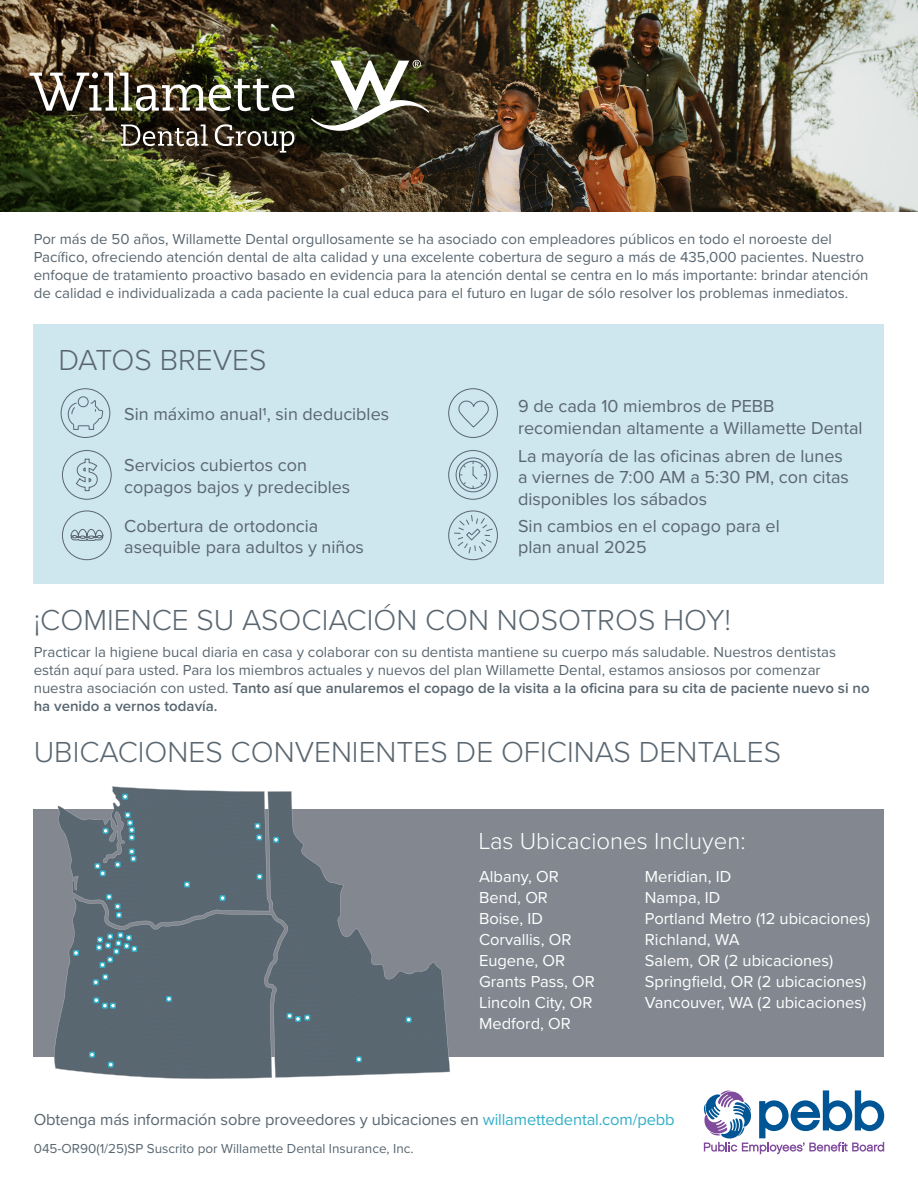
<style>
.page{position:relative;width:918px;height:1188px;background:#fff}
.page>*{position:absolute;margin:0;border:0;box-sizing:border-box;transform-origin:0 0}
.t1{font:300 30px "Proxima Nova";color:#596670}
.t2{font:300 24px "Proxima Nova";color:#fff}
.t3{font:18px/21.6px "Proxima Nova";color:#596670}
.t4{font:16.5px "Proxima Nova";color:#fff}
.t5{font:16.5px "Proxima Nova";letter-spacing:-.01em;color:#596670}
.t6{font:15px/18px "Proxima Nova";color:#596670}
.t7{font:13.5px "Proxima Nova";color:#596670}
.s1{font-weight:600}
.s2{color:#32afc8}
</style>
<div class="page">
<svg style="left:704px;top:1090px;width:180px;height:64px"></svg>
<div style="left:34px;top:325px;width:850px;height:259px;background:#cee6ee"></div>
<div style="left:34px;top:809px;width:850px;height:247px;background:#828790"></div>
<svg style="left:310px;top:860px;width:140px;height:217px;fill:#5a6973"></svg>
<svg style="left:406px;top:1017px;width:6px;height:6px"></svg>
<svg style="left:356px;top:1056px;width:6px;height:6px"></svg>
<svg style="left:54px;top:786px;width:256px;height:293px;background:#65727c"></svg>
<svg style="left:76px;top:458px;width:22px;height:33px"></svg>
<div style="left:62px;top:450px;width:50px;height:50px;border:1px solid #596670;border-radius:50%"></div>
<div style="left:62px;top:511px;width:50px;height:49px;border:1px solid #596670;border-radius:50%"></div>
<svg style="left:70px;top:529px;width:34px;height:12px"></svg>
<div style="left:61px;top:388px;width:49px;height:50px;border:1px solid #596670;border-radius:50%"></div>
<div style="left:78px;top:397px;width:10px;height:10px;border:1px solid #586877;border-radius:50%"></div>
<svg style="left:68px;top:400px;width:35px;height:30px"></svg>
<div style="left:448px;top:450px;width:50px;height:50px;border:1px solid #596670;border-radius:50%"></div>
<div style="left:456px;top:458px;width:34px;height:34px;border:1px solid #586877;border-radius:50%"></div>
<div style="left:459px;top:461px;width:28px;height:28px;border:1px solid #586877;border-radius:50%"></div>
<svg style="left:472px;top:461px;width:15px;height:28px"></svg>
<div style="left:448px;top:388px;width:50px;height:50px;border:1px solid #596670;border-radius:50%"></div>
<svg style="left:458px;top:400px;width:31px;height:28px"></svg>
<div style="left:448px;top:511px;width:50px;height:49px;border:1px solid #596670;border-radius:50%"></div>
<svg style="left:454px;top:515px;width:39px;height:39px"></svg>
<img style="left:0;top:0;width:918px;height:212px">
<svg style="left:215px;top:124px;width:79px;height:29px;background:#4e493f"></svg>
<img style="left:30px;top:72px;width:264px;height:39px">
<svg style="left:121px;top:125px;width:87px;height:21px"></svg>
<svg style="left:311px;top:60px;width:118px;height:71px"></svg>
<p class="t6" style="left:34px;top:230px;width:836px">Por más de 50 años, Willamette Dental orgullosamente se ha asociado con empleadores públicos en todo el noroeste del Pacífico, ofreciendo atención dental de alta calidad y una excelente cobertura de seguro a más de 435,000 pacientes. Nuestro enfoque de tratamiento proactivo basado en evidencia para la atención dental se centra en lo más importante: brindar atención de calidad e individualizada a cada paciente la cual educa para el futuro en lugar de sólo resolver los problemas inmediatos.</p>
<p class="t1" style="left:59px;top:337px;width:210px">DATOS BREVES</p>
<p class="t3" style="left:124px;top:403px;width:266px">Sin máximo anual1, sin deducibles</p>
<p class="t3" style="left:124px;top:454px;width:228px">Servicios cubiertos con copagos bajos y predecibles</p>
<p class="t3" style="left:124px;top:514px;width:241px">Cobertura de ortodoncia asequible para adultos y niños</p>
<p class="t3" style="left:518px;top:394px;width:346px">9 de cada 10 miembros de PEBB recomiendan altamente a Willamette Dental</p>
<p class="t3" style="left:518px;top:444px;width:332px">La mayoría de las oficinas abren de lunes a viernes de 7:00 AM a 5:30 PM, con citas disponibles los sábados</p>
<p class="t3" style="left:518px;top:514px;width:263px">Sin cambios en el copago para el plan anual 2025</p>
<p class="t1" style="left:34px;top:598px;width:699px">¡COMIENCE SU ASOCIACIÓN CON NOSOTROS HOY!</p>
<p class="t6" style="left:34px;top:642px;width:837px">Practicar la higiene bucal diaria en casa y colaborar con su dentista mantiene su cuerpo más saludable. Nuestros dentistas están aquí para usted. Para los miembros actuales y nuevos del plan Willamette Dental, estamos ansiosos por comenzar nuestra asociación con usted. <span class="s1">Tanto así que anularemos el copago de la visita a la oficina para su cita de paciente nuevo si no ha venido a vernos todavía.</span></p>
<p class="t1" style="left:34px;top:730px;width:749px">UBICACIONES CONVENIENTES DE OFICINAS DENTALES</p>
<p class="t2" style="left:478px;top:824px;width:269px">Las Ubicaciones Incluyen:</p>
<p class="t4" style="left:479px;top:865px;width:81px">Albany, OR</p>
<p class="t4" style="left:479px;top:886px;width:70px">Bend, OR</p>
<p class="t4" style="left:479px;top:907px;width:65px">Boise, ID</p>
<p class="t4" style="left:479px;top:928px;width:94px">Corvallis, OR</p>
<p class="t4" style="left:479px;top:949px;width:88px">Eugene, OR</p>
<p class="t4" style="left:479px;top:970px;width:117px">Grants Pass, OR</p>
<p class="t4" style="left:479px;top:991px;width:115px">Lincoln City, OR</p>
<p class="t4" style="left:479px;top:1012px;width:93px">Medford, OR</p>
<p class="t4" style="left:645px;top:865px;width:88px">Meridian, ID</p>
<p class="t4" style="left:645px;top:886px;width:77px">Nampa, ID</p>
<p class="t4" style="left:645px;top:907px;width:227px">Portland Metro (12 ubicaciones)</p>
<p class="t4" style="left:645px;top:928px;width:96px">Richland, WA</p>
<p class="t4" style="left:645px;top:949px;width:190px">Salem, OR (2 ubicaciones)</p>
<p class="t4" style="left:645px;top:970px;width:223px">Springfield, OR (2 ubicaciones)</p>
<p class="t4" style="left:645px;top:991px;width:223px">Vancouver, WA (2 ubicaciones)</p>
<p class="t5" style="left:34px;top:1107px;width:642px">Obtenga más información sobre proveedores y ubicaciones en <span class="s2">willamettedental.com/pebb</span></p>
<p class="t7" style="left:34px;top:1139px;width:381px">045-OR90(1/25)SP Suscrito por Willamette Dental Insurance, Inc.</p>
</div>
